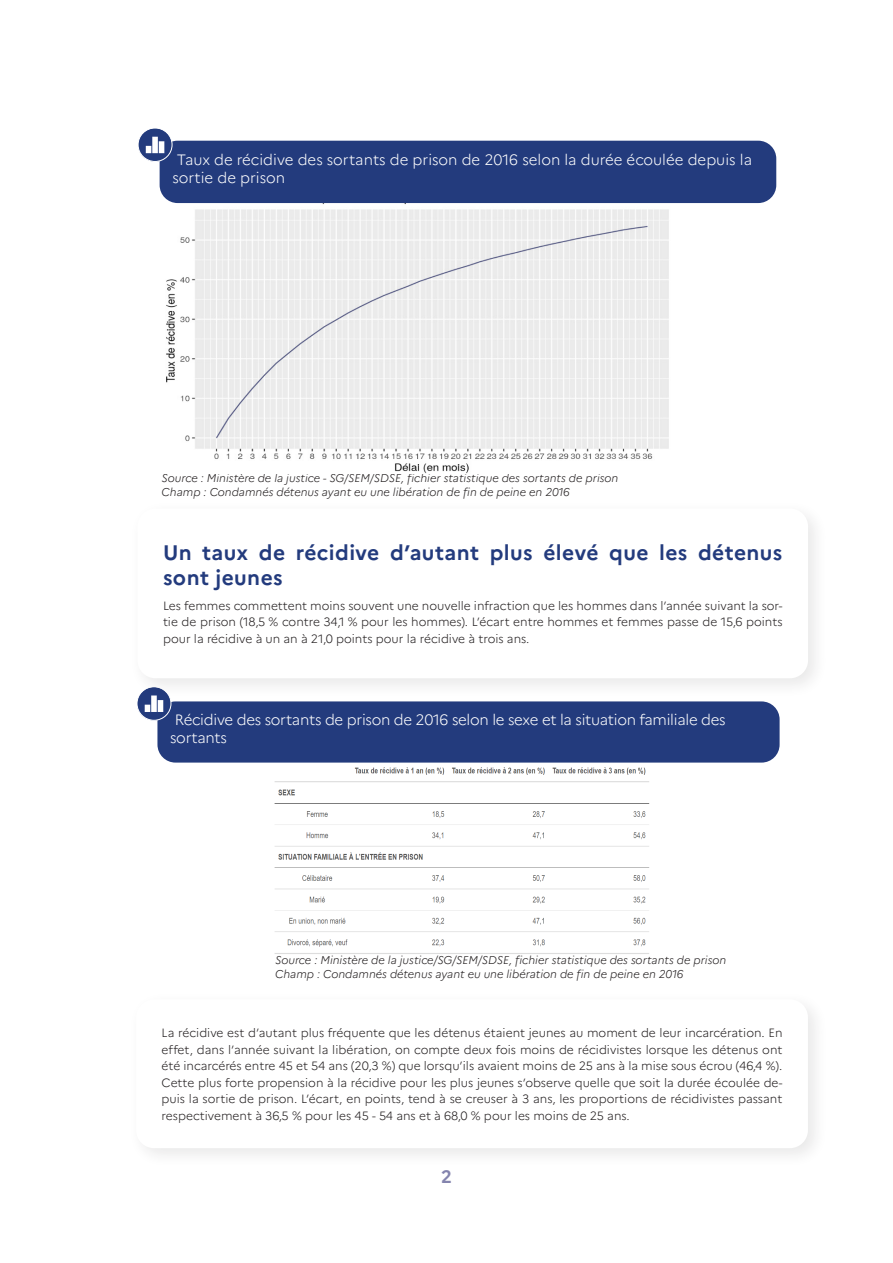
<style>
.page{position:relative;width:893px;height:1263px;background:#fff}
.page>*{position:absolute;margin:0;border:0;box-sizing:border-box;transform-origin:0 0}
.t1{font:700 21px/25.2px "Marianne";letter-spacing:.02em;color:#233b7d}
.t2{font:700 18px "Marianne";color:#8484ae}
.t3{font:300 15px/18px "Marianne";color:#fff}
.t4{font:300 15px/18px "Marianne";letter-spacing:-.02em;color:#fff}
.t5{font:300 12px/16.5px "Marianne";color:#231f20;text-align:justify}
.t6{font:italic 300 11.25px "Marianne";color:#231f20}
</style>
<div class="page">
<img style="left:166px;top:204px;width:503px;height:269px">
<div style="left:160px;top:141px;width:616px;height:62px;background:#233b7d;border-radius:18px"></div>
<svg style="left:138px;top:128px;width:34px;height:34px"></svg>
<svg style="left:146px;top:137px;width:18px;height:16px"></svg>
<div style="left:138px;top:128px;width:34px;height:34px;border:1px solid #fff;border-radius:50%"></div>
<img style="left:275px;top:767px;width:375px;height:187px">
<div style="left:157px;top:701px;width:623px;height:61px;background:#233b7d;border-radius:18px"></div>
<div style="left:137px;top:687px;width:34px;height:33px;background:#233b7d;border-radius:50%"></div>
<svg style="left:145px;top:698px;width:18px;height:14px"></svg>
<div style="left:137px;top:686px;width:34px;height:34px;border:1px solid #fff;border-radius:50%"></div>
<div style="left:129px;top:500px;width:699px;height:198px;background:#fbfbfb"></div>
<div style="left:137px;top:508px;width:671px;height:170px;background:#fff;border-radius:18px"></div>
<div style="left:128px;top:991px;width:700px;height:177px;background:#fbfbfb"></div>
<div style="left:136px;top:999px;width:672px;height:149px;background:#fff;border-radius:18px"></div>
<p class="t3" style="left:172px;top:150px;width:581px;text-indent:4px">Taux de récidive des sortants de prison de 2016 selon la durée écoulée depuis la sortie de prison</p>
<p class="t6" style="left:162px;top:471px;width:458px">Source : Ministère de la justice - SG/SEM/SDSE, fichier statistique des sortants de prison</p>
<p class="t6" style="left:162px;top:485px;width:410px">Champ : Condamnés détenus ayant eu une libération de fin de peine en 2016</p>
<p class="t1" style="left:163px;top:539px;width:621px">Un taux de récidive d’autant plus élevé que les détenus sont jeunes</p>
<p class="t5" style="left:163px;top:597px;width:621px">Les femmes commettent moins souvent une nouvelle infraction que les hommes dans l’année suivant la sor&shy;tie de prison (18,5 % contre 34,1 % pour les hommes). L’écart entre hommes et femmes passe de 15,6 points pour la récidive à un an à 21,0 points pour la récidive à trois ans.</p>
<p class="t4" style="left:170px;top:711px;width:557px;text-indent:4px">Récidive des sortants de prison de 2016 selon le sexe et la situation familiale des sortants</p>
<p class="t6" style="left:275px;top:953px;width:453px">Source : Ministère de la justice/SG/SEM/SDSE, fichier statistique des sortants de prison</p>
<p class="t6" style="left:275px;top:967px;width:410px">Champ : Condamnés détenus ayant eu une libération de fin de peine en 2016</p>
<p class="t5" style="left:162px;top:1024px;width:622px">La récidive est d’autant plus fréquente que les détenus étaient jeunes au moment de leur incarcération. En effet, dans l’année suivant la libération, on compte deux fois moins de récidivistes lorsque les détenus ont été incarcérés entre 45 et 54 ans (20,3 %) que lorsqu’ils avaient moins de 25 ans à la mise sous écrou (46,4 %).<br>Cette plus forte propension à la récidive pour les plus jeunes s’observe quelle que soit la durée écoulée de&shy;puis la sortie de prison. L’écart, en points, tend à se creuser à 3 ans, les proportions de récidivistes passant respectivement à 36,5 % pour les 45 - 54 ans et à 68,0 % pour les moins de 25 ans.</p>
<h2 class="t2" style="left:441px;top:1165px;width:12px">2</h2>
</div>
